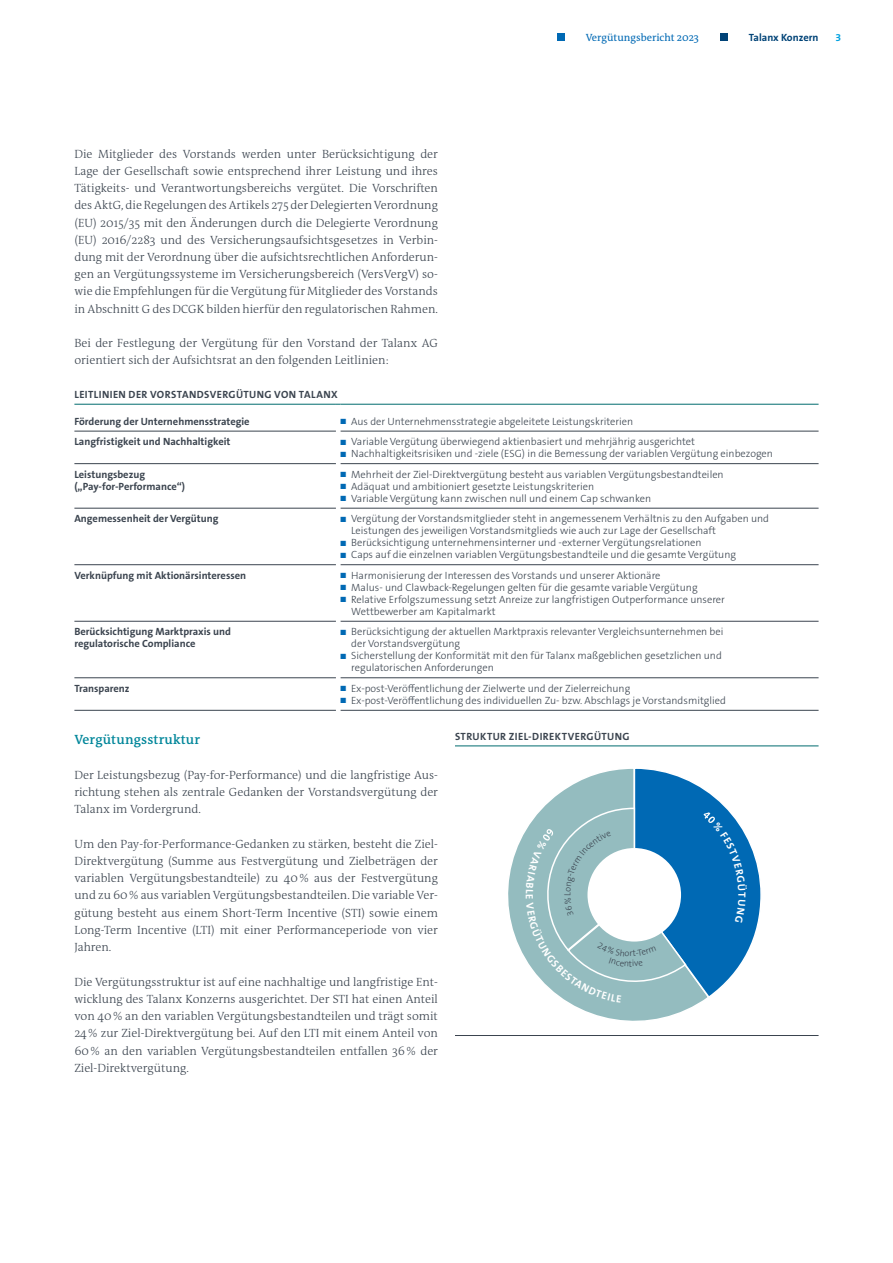
<style>
.page{position:relative;width:893px;height:1263px;background:#fff}
.page>*{position:absolute;margin:0;border:0;box-sizing:border-box;transform-origin:0 0}
.t1{font:600 13.5px "The Antiqua B W6";letter-spacing:.01em;color:#00869a}
.t2{font:300 12px/17.2px "The Antiqua B W3";color:#3b444f;text-align:justify}
.t3{font:300 10.5px/12px "The Sans B W3";color:#3b444f}
.t4{font:700 10.5px/12px "The Sans B W7";color:#3b444f}
.t5{font:700 10.5px "The Sans B W7";letter-spacing:.04em;color:#3b444f}
.t6{font:10.5px "The Antiqua B W5 Plain";color:#0069b4}
.t7{font:700 10.5px "The Sans B W7";color:#004377}
.t8{font:700 10.5px "The Sans B W7";color:#00a1e0}
.s1{color:#0069b4}
</style>
<div class="page">
<div style="left:720px;top:33px;width:8px;height:8px;background:#004377"></div>
<div style="left:557px;top:33px;width:8px;height:8px;background:#0069b4"></div>
<hr style="left:74px;top:431px;width:262px;height:1px;background:#3b444f">
<hr style="left:341px;top:431px;width:478px;height:1px;background:#3b444f">
<hr style="left:74px;top:463px;width:262px;height:1px;background:#3b444f">
<hr style="left:341px;top:463px;width:478px;height:1px;background:#3b444f">
<hr style="left:74px;top:508px;width:262px;height:1px;background:#3b444f">
<hr style="left:341px;top:508px;width:478px;height:1px;background:#3b444f">
<hr style="left:74px;top:564px;width:262px;height:1px;background:#3b444f">
<hr style="left:341px;top:564px;width:478px;height:1px;background:#3b444f">
<hr style="left:74px;top:621px;width:262px;height:1px;background:#3b444f">
<hr style="left:341px;top:621px;width:478px;height:1px;background:#3b444f">
<hr style="left:74px;top:677px;width:262px;height:1px;background:#3b444f">
<hr style="left:74px;top:710px;width:262px;height:1px;background:#3b444f">
<hr style="left:341px;top:677px;width:478px;height:1px;background:#3b444f">
<hr style="left:341px;top:710px;width:478px;height:1px;background:#3b444f">
<hr style="left:74px;top:404px;width:262px;height:1px;background:#006b6e">
<hr style="left:341px;top:404px;width:478px;height:1px;background:#006b6e">
<hr style="left:455px;top:746px;width:364px;height:1px;background:#006b6e">
<hr style="left:455px;top:1035px;width:364px;height:1px;background:#3b444f">
<svg style="left:508px;top:831px;width:192px;height:190px"></svg>
<svg style="left:526px;top:768px;width:235px;height:234px"></svg>
<p class="t6" style="left:586px;top:31px;width:115px">Vergütungsbericht 2023</p>
<p class="t7" style="left:749px;top:31px;width:71px">Talanx Konzern</p>
<p class="t8" style="left:836px;top:31px;width:7px">3</p>
<p class="t2" style="left:74px;top:145px;width:365px">Die Mitglieder des Vorstands werden unter Berücksichtigung der Lage der Gesellschaft sowie entsprechend ihrer Leistung und ihres Tätigkeits- und Verantwortungsbereichs vergütet. Die Vorschriften des AktG, die Regelungen des Artikels 275 der Delegierten Verordnung (EU) 2015/35 mit den Änderungen durch die Delegierte Verordnung (EU) 2016/2283 und des Versicherungsaufsichtsgesetzes in Verbin&shy;dung mit der Verordnung über die aufsichtsrechtlichen Anforderun&shy;gen an Vergütungssysteme im Versicherungsbereich (VersVergV) so&shy;wie die Empfehlungen für die Vergütung für Mitglieder des Vorstands in Abschnitt G des DCGK bilden hierfür den regulatorischen Rahmen.</p>
<p class="t2" style="left:74px;top:335px;width:365px">Bei der Festlegung der Vergütung für den Vorstand der Talanx AG orientiert sich der Aufsichtsrat an den folgenden Leitlinien:</p>
<p class="t5" style="left:74px;top:387px;width:265px">LEITLINIEN DER VORSTANDSVERGÜTUNG VON TALANX</p>
<p class="t4" style="left:74px;top:415px;width:177px">Förderung der Unternehmensstrategie</p>
<p class="t3" style="left:341px;top:415px;width:294px"><span class="s1">■</span> Aus der Unternehmensstrategie abgeleitete Leistungskriterien</p>
<p class="t4" style="left:74px;top:436px;width:158px">Langfristigkeit und Nachhaltigkeit</p>
<p class="t3" style="left:341px;top:436px;width:356px"><span class="s1">■</span> Variable Vergütung überwiegend aktienbasiert und mehrjährig ausgerichtet</p>
<p class="t3" style="left:341px;top:448px;width:434px"><span class="s1">■</span> Nachhaltigkeitsrisiken und -ziele (ESG) in die Bemessung der variablen Vergütung einbezogen</p>
<p class="t4" style="left:74px;top:468px;width:112px">Leistungsbezug („Pay-for-Performance“)</p>
<p class="t3" style="left:341px;top:468px;width:385px"><span class="s1">■</span> Mehrheit der Ziel-Direktvergütung besteht aus variablen Vergütungsbestandteilen</p>
<p class="t3" style="left:341px;top:480px;width:255px"><span class="s1">■</span> Adäquat und ambitioniert gesetzte Leistungskriterien</p>
<p class="t3" style="left:341px;top:492px;width:312px"><span class="s1">■</span> Variable Vergütung kann zwischen null und einem Cap schwanken</p>
<p class="t4" style="left:74px;top:513px;width:146px">Angemessenheit der Vergütung</p>
<p class="t3" style="left:351px;top:513px;width:419px;text-indent:-11px"><span class="s1">■</span> Vergütung der Vorstandsmitglieder steht in angemessenem Verhältnis zu den Aufgaben und<br>Leistungen des jeweiligen Vorstandsmitglieds wie auch zur Lage der Gesellschaft</p>
<p class="t3" style="left:341px;top:537px;width:362px"><span class="s1">■</span> Berücksichtigung unternehmensinterner und -externer Vergütungsrelationen</p>
<p class="t3" style="left:341px;top:549px;width:397px"><span class="s1">■</span> Caps auf die einzelnen variablen Vergütungsbestandteile und die gesamte Vergütung</p>
<p class="t4" style="left:74px;top:569px;width:173px">Verknüpfung mit Aktionärsinteressen</p>
<p class="t3" style="left:341px;top:569px;width:321px"><span class="s1">■</span> Harmonisierung der Interessen des Vorstands und unserer Aktionäre</p>
<p class="t3" style="left:341px;top:581px;width:358px"><span class="s1">■</span> Malus- und Clawback-Regelungen gelten für die gesamte variable Vergütung</p>
<p class="t3" style="left:351px;top:593px;width:375px;text-indent:-11px"><span class="s1">■</span> Relative Erfolgszumessung setzt Anreize zur langfristigen Outperformance unserer<br>Wettbewerber am Kapitalmarkt</p>
<p class="t4" style="left:74px;top:626px;width:158px">Berücksichtigung Marktpraxis und regulatorische Compliance</p>
<p class="t3" style="left:351px;top:626px;width:374px;text-indent:-11px"><span class="s1">■</span> Berücksichtigung der aktuellen Marktpraxis relevanter Vergleichsunternehmen bei der Vorstandsvergütung</p>
<p class="t3" style="left:351px;top:650px;width:372px;text-indent:-11px"><span class="s1">■</span> Sicherstellung der Konformität mit den für Talanx maßgeblichen gesetzlichen und regulatorischen Anforderungen</p>
<p class="t4" style="left:74px;top:682px;width:57px">Transparenz</p>
<p class="t3" style="left:341px;top:682px;width:291px"><span class="s1">■</span> Ex-post-Veröffentlichung der Zielwerte und der Zielerreichung</p>
<p class="t3" style="left:341px;top:694px;width:387px"><span class="s1">■</span> Ex-post-Veröffentlichung des individuellen Zu- bzw. Abschlags je Vorstandsmitglied</p>
<p class="t1" style="left:74px;top:731px;width:127px">Vergütungsstruktur</p>
<p class="t2" style="left:74px;top:766px;width:365px">Der Leistungsbezug (Pay-for-Performance) und die langfristige Aus&shy;richtung stehen als zentrale Gedanken der Vorstandsvergütung der Talanx im Vordergrund.</p>
<p class="t2" style="left:74px;top:835px;width:365px">Um den Pay-for-Performance-Gedanken zu stärken, besteht die Ziel-Direktvergütung (Summe aus Festvergütung und Zielbeträgen der variablen Vergütungsbestandteile) zu 40% aus der Festvergütung und zu 60% aus variablen Vergütungsbestandteilen. Die variable Ver&shy;gütung besteht aus einem Short-Term Incentive (STI) sowie einem Long-Term Incentive (LTI) mit einer Performanceperiode von vier Jahren.</p>
<p class="t2" style="left:74px;top:973px;width:365px">Die Vergütungsstruktur ist auf eine nachhaltige und langfristige Ent&shy;wicklung des Talanx Konzerns ausgerichtet. Der STI hat einen Anteil von 40% an den variablen Vergütungsbestandteilen und trägt somit 24% zur Ziel-Direktvergütung bei. Auf den LTI mit einem Anteil von 60% an den variablen Vergütungsbestandteilen entfallen 36% der Ziel-Direktvergütung.</p>
<p class="t5" style="left:455px;top:729px;width:176px">STRUKTUR ZIEL-DIREKTVERGÜTUNG</p>
</div>
